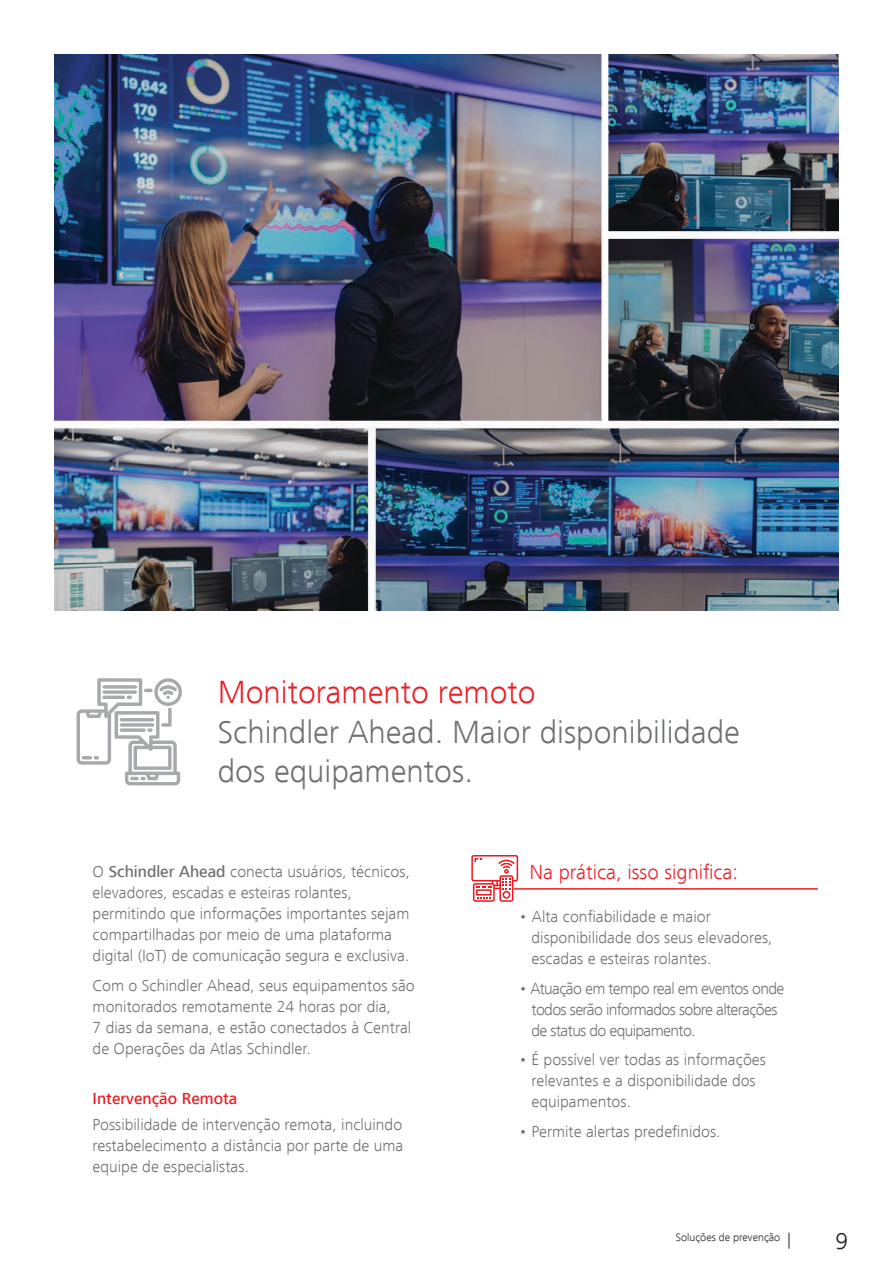
<style>
.page{position:relative;width:893px;height:1263px;background:#fff}
.page>*{position:absolute;margin:0;border:0;box-sizing:border-box;transform-origin:0 0}
.t1{font:300 33px/39.6px "Frutiger Next LT";color:#6d6f71}
.t2{font:300 33px "Frutiger Next LT";color:#ed1c24}
.t3{font:300 24px "Frutiger Next LT";color:#231f20}
.t4{font:300 21px "Frutiger Next LT";color:#ed1c24}
.t5{font:300 16.5px/21px "Frutiger Next LT";color:#6d6f71}
.t6{font:300 16.5px/21px "Frutiger Next LT";letter-spacing:-.04em;color:#6d6f71}
.t7{font:500 16.5px "Frutiger Next LT";color:#ed1c24}
.t8{font:300 11.25px "Frutiger Next LT";color:#231f20}
.s1{font-weight:500}
</style>
<div class="page">
<svg style="left:789px;top:1232px;width:1px;height:17px"></svg>
<hr style="left:514px;top:888px;width:304px;height:2px;background:#ed1c24">
<img style="left:54px;top:54px;width:785px;height:556px">
<svg style="left:77px;top:678px;width:105px;height:107px"></svg>
<svg style="left:471px;top:855px;width:47px;height:47px"></svg>
<p class="t2" style="left:218px;top:674px;width:319px">Monitoramento remoto</p>
<p class="t1" style="left:218px;top:712px;width:524px">Schindler Ahead. Maior disponibilidade dos equipamentos.</p>
<p class="t5" style="left:93px;top:861px;width:319px">O <span class="s1">Schindler Ahead</span> conecta usuários, técnicos,</p>
<p class="t4" style="left:529px;top:861px;width:210px">Na prática, isso significa:</p>
<p class="t5" style="left:93px;top:882px;width:261px">elevadores, escadas e esteiras rolantes,</p>
<p class="t5" style="left:93px;top:903px;width:318px">permitindo que informações importantes sejam compartilhadas por meio de uma plataforma</p>
<p class="t5" style="left:93px;top:945px;width:318px">digital (IoT) de comunicação segura e exclusiva.</p>
<p class="t5" style="left:93px;top:975px;width:324px">Com o Schindler Ahead, seus equipamentos são monitorados remotamente 24 horas por dia,<br>7 dias da semana, e estão conectados à Central de Operações da Atlas Schindler.</p>
<p class="t7" style="left:93px;top:1090px;width:146px">Intervenção Remota</p>
<p class="t5" style="left:93px;top:1113px;width:312px;text-align:justify">Possibilidade de intervenção remota, incluindo restabelecimento a distância por parte de uma equipe de especialistas.</p>
<p class="t5" style="left:519px;top:906px;width:194px">• Alta confiabilidade e maior</p>
<p class="t5" style="left:531px;top:927px;width:243px">disponibilidade dos seus elevadores,</p>
<p class="t5" style="left:531px;top:948px;width:181px">escadas e esteiras rolantes.</p>
<p class="t6" style="left:531px;top:978px;width:255px">Atuação em tempo real em eventos onde todos serão informados sobre alterações de status do equipamento.</p>
<p class="t5" style="left:519px;top:1049px;width:249px">• É possível ver todas as informações</p>
<p class="t5" style="left:531px;top:1070px;width:226px">relevantes e a disponibilidade dos</p>
<p class="t5" style="left:531px;top:1091px;width:101px">equipamentos.</p>
<p class="t5" style="left:519px;top:1121px;width:203px">• Permite alertas predefinidos.</p>
<p class="t8" style="left:676px;top:1231px;width:106px">Soluções de prevenção</p>
<h2 class="t3" style="left:836px;top:1227px;width:14px">9</h2>
</div>
